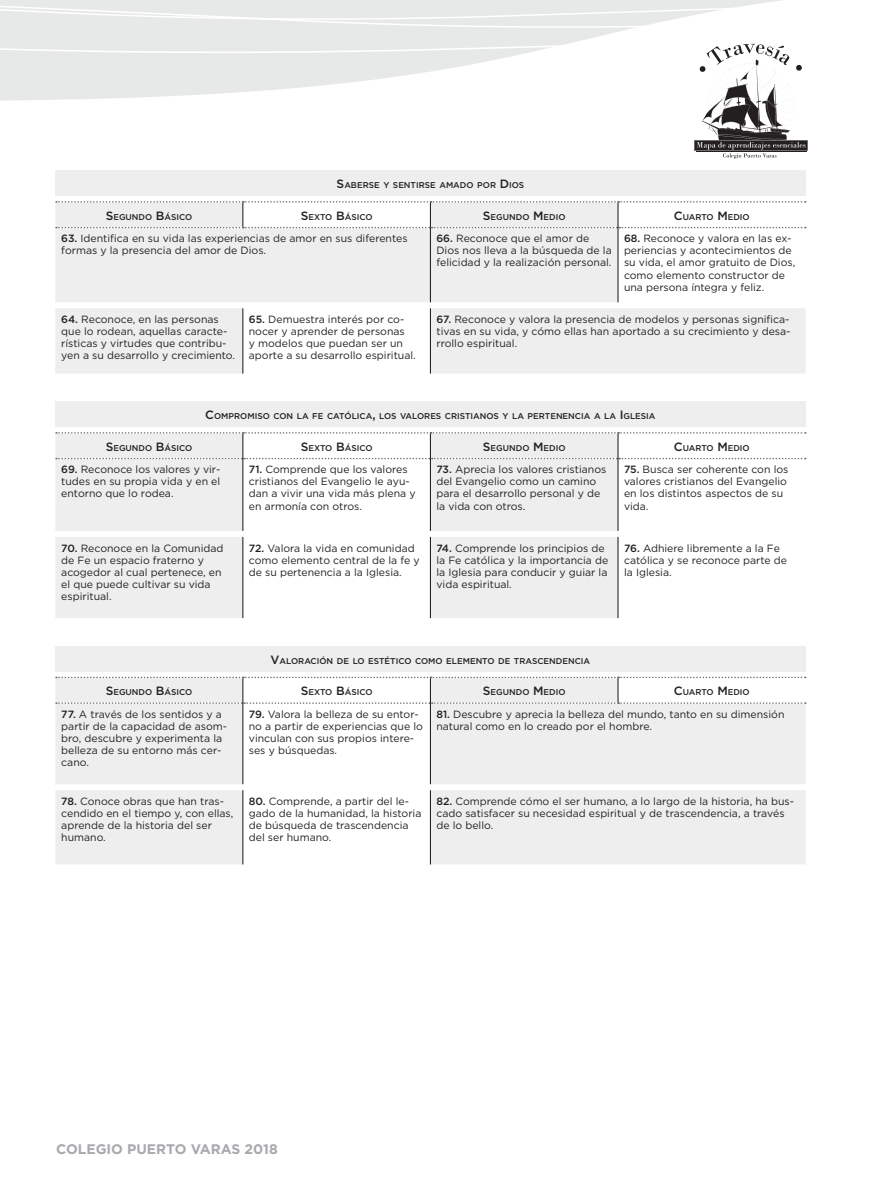
<style>
.page{position:relative;width:893px;height:1191px;background:#fff}
.page>*{position:absolute;margin:0;border:0;box-sizing:border-box;transform-origin:0 0}
.t1{font:700 13.8px "Gotham HTF";color:#a8a9ad}
.t2{font:10.5px/12px "Gotham HTF";color:#231f20}
.t3{font:500 8.4px "Gotham HTF";color:#231f20}
.s1{font-size:12px}
.s2{font-weight:500}
</style>
<div class="page">
<div style="left:55px;top:202px;width:562px;height:100px;background:#eeeeef"></div>
<svg style="left:56px;top:201px;width:750px;height:27px"></svg>
<hr style="left:430px;top:228px;width:1px;height:74px;background:#231f20">
<hr style="left:617px;top:228px;width:1px;height:74px;background:#231f20">
<div style="left:55px;top:170px;width:751px;height:26px;background:#eeeeef"></div>
<svg style="left:55px;top:308px;width:751px;height:65px;fill:#eeeeef"></svg>
<hr style="left:242px;top:308px;width:1px;height:65px;background:#231f20">
<hr style="left:430px;top:308px;width:1px;height:65px;background:#231f20">
<svg style="left:55px;top:433px;width:562px;height:98px;fill:#eeeeef"></svg>
<svg style="left:56px;top:432px;width:750px;height:27px"></svg>
<hr style="left:242px;top:458px;width:1px;height:73px;background:#231f20">
<hr style="left:430px;top:458px;width:1px;height:73px;background:#231f20">
<hr style="left:617px;top:458px;width:1px;height:73px;background:#231f20">
<div style="left:55px;top:401px;width:751px;height:26px;background:#eeeeef"></div>
<svg style="left:55px;top:537px;width:562px;height:81px;fill:#eeeeef"></svg>
<hr style="left:242px;top:537px;width:1px;height:81px;background:#231f20">
<hr style="left:430px;top:537px;width:1px;height:81px;background:#231f20">
<hr style="left:617px;top:537px;width:1px;height:81px;background:#231f20">
<svg style="left:55px;top:677px;width:751px;height:107px;fill:#eeeeef"></svg>
<svg style="left:56px;top:676px;width:750px;height:28px"></svg>
<hr style="left:242px;top:703px;width:1px;height:81px;background:#231f20">
<hr style="left:430px;top:703px;width:1px;height:81px;background:#231f20">
<div style="left:55px;top:645px;width:751px;height:26px;background:#eeeeef"></div>
<svg style="left:55px;top:790px;width:751px;height:74px;fill:#eeeeef"></svg>
<hr style="left:242px;top:790px;width:1px;height:74px;background:#231f20">
<hr style="left:430px;top:790px;width:1px;height:74px;background:#231f20">
<svg style="left:0;top:0;width:808px;height:159px"></svg>
<p class="t3" style="left:337px;top:180px;width:189px"><span class="s1">S</span>ABERSE Y SENTIRSE AMADO POR <span class="s1">D</span> IOS</p>
<p class="t3" style="left:106px;top:212px;width:88px"><span class="s1">S</span>EGUNDO <span class="s1">B</span>ÁSICO</p>
<p class="t3" style="left:301px;top:212px;width:73px"><span class="s1">S</span>EXTO <span class="s1">B</span>ÁSICO</p>
<p class="t3" style="left:483px;top:212px;width:84px"><span class="s1">S</span>EGUNDO <span class="s1">M</span> EDIO</p>
<p class="t3" style="left:674px;top:212px;width:77px"><span class="s1">C</span>UARTO <span class="s1">M</span> EDIO</p>
<p class="t2" style="left:61px;top:232px;width:348px"><span class="s2">63.</span> Identifica en su vida las experiencias de amor en sus diferentes formas y la presencia del amor de Dios.</p>
<p class="t2" style="left:436px;top:232px;width:177px"><span class="s2">66.</span> Reconoce que el amor de<br>Dios nos lleva a la búsqueda de la felicidad y la realización personal.</p>
<p class="t2" style="left:624px;top:232px;width:173px"><span class="s2">68.</span> Reconoce y valora en las ex&shy;periencias y acontecimientos de su vida, el amor gratuito de Dios, como elemento constructor de una persona íntegra y feliz.</p>
<p class="t2" style="left:61px;top:313px;width:175px"><span class="s2">64.</span> Reconoce, en las personas que lo rodean, aquellas caracte&shy;rísticas y virtudes que contribu&shy;yen a su desarrollo y crecimiento.</p>
<p class="t2" style="left:249px;top:313px;width:168px"><span class="s2">65.</span> Demuestra interés por co&shy;nocer y aprender de personas<br>y modelos que puedan ser un aporte a su desarrollo espiritual.</p>
<p class="t2" style="left:436px;top:313px;width:356px;text-align:justify"><span class="s2">67.</span> Reconoce y valora la presencia de modelos y personas significa&shy;tivas en su vida, y cómo ellas han aportado a su crecimiento y desa&shy;rrollo espiritual.</p>
<p class="t3" style="left:205px;top:411px;width:452px"><span class="s1">C</span>OMPROMISO CON LA FE CATÓLICA<span class="s1">,</span> LOS VALORES CRISTIANOS Y LA PERTENENCIA A LA <span class="s1">I</span> GLESIA</p>
<p class="t3" style="left:106px;top:443px;width:88px"><span class="s1">S</span>EGUNDO <span class="s1">B</span>ÁSICO</p>
<p class="t3" style="left:301px;top:443px;width:73px"><span class="s1">S</span>EXTO <span class="s1">B</span>ÁSICO</p>
<p class="t3" style="left:483px;top:443px;width:84px"><span class="s1">S</span>EGUNDO <span class="s1">M</span> EDIO</p>
<p class="t3" style="left:674px;top:443px;width:77px"><span class="s1">C</span>UARTO <span class="s1">M</span> EDIO</p>
<p class="t2" style="left:61px;top:463px;width:161px;text-align:justify"><span class="s2">69.</span> Reconoce los valores y vir&shy;tudes en su propia vida y en el entorno que lo rodea.</p>
<p class="t2" style="left:249px;top:463px;width:168px"><span class="s2">71.</span> Comprende que los valores cristianos del Evangelio le ayu&shy;dan a vivir una vida más plena y en armonía con otros.</p>
<p class="t2" style="left:436px;top:463px;width:171px"><span class="s2">73.</span> Aprecia los valores cristianos del Evangelio como un camino para el desarrollo personal y de la vida con otros.</p>
<p class="t2" style="left:624px;top:463px;width:166px"><span class="s2">75.</span> Busca ser coherente con los valores cristianos del Evangelio en los distintos aspectos de su vida.</p>
<p class="t2" style="left:61px;top:541px;width:164px"><span class="s2">70.</span> Reconoce en la Comunidad de Fe un espacio fraterno y acogedor al cual pertenece, en el que puede cultivar su vida espiritual.</p>
<p class="t2" style="left:249px;top:541px;width:172px"><span class="s2">72.</span> Valora la vida en comunidad como elemento central de la fe y de su pertenencia a la Iglesia.</p>
<p class="t2" style="left:436px;top:542px;width:173px"><span class="s2">74.</span> Comprende los principios de la Fe católica y la importancia de la Iglesia para conducir y guiar la vida espiritual.</p>
<p class="t2" style="left:624px;top:541px;width:164px"><span class="s2">76.</span> Adhiere libremente a la Fe católica y se reconoce parte de la Iglesia.</p>
<p class="t3" style="left:271px;top:656px;width:321px"><span class="s1">V</span>ALORACIÓN DE LO ESTÉTICO COMO ELEMENTO DE TRASCENDENCIA</p>
<p class="t3" style="left:106px;top:687px;width:88px"><span class="s1">S</span>EGUNDO <span class="s1">B</span>ÁSICO</p>
<p class="t3" style="left:301px;top:687px;width:73px"><span class="s1">S</span>EXTO <span class="s1">B</span>ÁSICO</p>
<p class="t3" style="left:483px;top:687px;width:84px"><span class="s1">S</span>EGUNDO <span class="s1">M</span> EDIO</p>
<p class="t3" style="left:674px;top:687px;width:77px"><span class="s1">C</span>UARTO <span class="s1">M</span> EDIO</p>
<p class="t2" style="left:61px;top:708px;width:167px"><span class="s2">77.</span> A través de los sentidos y a partir de la capacidad de asom&shy;bro, descubre y experimenta la belleza de su entorno más cer&shy;cano.</p>
<p class="t2" style="left:249px;top:708px;width:176px"><span class="s2">79.</span> Valora la belleza de su entor&shy;no a partir de experiencias que lo vinculan con sus propios intere&shy;ses y búsquedas.</p>
<p class="t2" style="left:436px;top:708px;width:350px"><span class="s2">81.</span> Descubre y aprecia la belleza del mundo, tanto en su dimensión natural como en lo creado por el hombre.</p>
<p class="t2" style="left:61px;top:795px;width:174px"><span class="s2">78.</span> Conoce obras que han tras&shy;cendido en el tiempo y, con ellas, aprende de la historia del ser humano.</p>
<p class="t2" style="left:249px;top:795px;width:174px"><span class="s2">80.</span> Comprende, a partir del le&shy;gado de la humanidad, la historia de búsqueda de trascendencia del ser humano.</p>
<p class="t2" style="left:436px;top:795px;width:359px"><span class="s2">82.</span> Comprende cómo el ser humano, a lo largo de la historia, ha bus&shy;cado satisfacer su necesidad espiritual y de trascendencia, a través de lo bello.</p>
<h1 class="t1" style="left:56px;top:1140px;width:223px">COLEGIO PUERTO VARAS 2018</h1>
</div>
